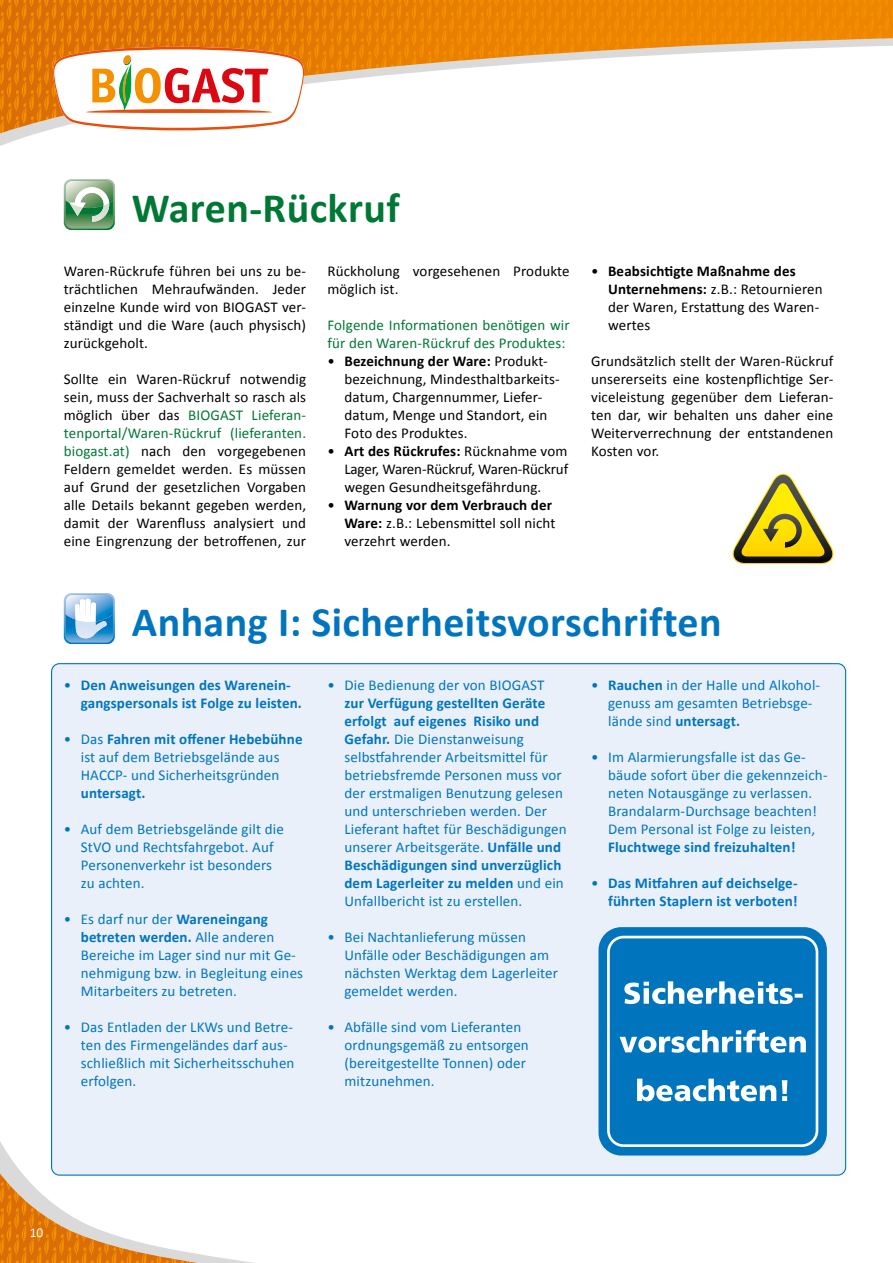
<style>
.page{position:relative;width:893px;height:1263px;background:#fff}
.page>*{position:absolute;margin:0;border:0;box-sizing:border-box;transform-origin:0 0}
.t1{font:700 42px "Calibri";letter-spacing:.01em;color:#0075be}
.t2{font:700 42px "Calibri";letter-spacing:.01em;color:#007835}
.t3{font:15px/18px "Calibri";letter-spacing:.01em;color:#0075be}
.t4{font:15px/18px "Calibri";letter-spacing:.01em;color:#000;text-align:justify}
.t5{font:700 15px/18px "Calibri";letter-spacing:.01em;color:#0075be}
.t6{font:15px/18px "Calibri";letter-spacing:.01em;color:#007835}
.t7{font:13.5px "Calibri";color:#fff}
.s1{color:#007835}
.s2{font-weight:700}
.s3{font-weight:400}
</style>
<div class="page">
<svg style="left:0;top:0;width:893px;height:34px;background:#e97f01"></svg>
<svg style="left:0;top:34px;width:893px;height:7px;background:#e98205"></svg>
<svg style="left:0;top:41px;width:893px;height:148px"></svg>
<svg style="left:0;top:1067px;width:847px;height:196px"></svg>
<svg style="left:51px;top:47px;width:255px;height:83px"></svg>
<div style="left:52px;top:664px;width:794px;height:511px;background:#e9f0fa;border-radius:8px"></div>
<svg style="left:64px;top:179px;width:51px;height:51px;background:#87b28c"></svg>
<svg style="left:64px;top:593px;width:51px;height:51px"></svg>
<div style="left:598px;top:927px;width:229px;height:228px;background:#0075be;border-radius:23px"></div>
<div style="left:607px;top:936px;width:211px;height:211px;border:3px solid #fff;border-radius:15px"></div>
<svg style="left:637px;top:1079px;width:150px;height:22px"></svg>
<svg style="left:619px;top:1030px;width:187px;height:23px"></svg>
<svg style="left:624px;top:981px;width:179px;height:23px"></svg>
<svg style="left:732px;top:474px;width:102px;height:90px"></svg>
<h1 class="t2" style="left:132px;top:181px;width:269px">Waren-Rückruf</h1>
<p class="t4" style="left:64px;top:262px;width:244px">Waren-Rückrufe führen bei uns zu be&shy;trächtlichen Mehraufwänden. Jeder einzelne Kunde wird von BIOGAST ver&shy;ständigt und die Ware (auch physisch) zurückgeholt.</p>
<p class="t4" style="left:64px;top:370px;width:244px">Sollte ein Waren-Rückruf notwendig sein, muss der Sachverhalt so rasch als möglich über das <span class="s1">BIOGAST Lieferan&shy;tenportal/Waren-Rückruf (lieferanten. biogast.at)</span> nach den vorgegebenen Feldern gemeldet werden. Es müssen auf Grund der gesetzlichen Vorgaben alle Details bekannt gegeben werden, damit der Warenfluss analysiert und eine Eingrenzung der betroffenen, zur</p>
<p class="t4" style="left:327px;top:262px;width:244px">Rückholung vorgesehenen Produkte möglich ist.</p>
<p class="t6" style="left:327px;top:316px;width:244px">Folgende Informationen benötigen wir für den Waren-Rückruf des Produktes:</p>
<p class="t4" style="left:344px;top:352px;width:217px;text-align:left;text-indent:-17px">• <span class="s2">Bezeichnung der Ware:</span> Produkt&shy;bezeichnung, Mindesthaltbarkeits&shy;datum, Chargennummer, Liefer&shy;datum, Menge und Standort, ein<br>Foto des Produktes.</p>
<p class="t4" style="left:344px;top:442px;width:225px;text-indent:-17px">• <span class="s2">Art des Rückrufes:</span> Rücknahme vom Lager, Waren-Rückruf, Waren-Rückruf wegen Gesundheitsgefährdung.</p>
<p class="t4" style="left:344px;top:496px;width:213px;text-align:left;text-indent:-17px">• <span class="s2">Warnung vor dem Verbrauch der<br>Ware:</span> z.B.: Lebensmittel soll nicht verzehrt werden.</p>
<p class="t4" style="left:608px;top:262px;width:216px;text-align:left;text-indent:-17px">• <span class="s2">Beabsichtigte Maßnahme des<br>Unternehmens:</span> z.B.: Retournieren der Waren, Erstattung des Waren&shy;wertes</p>
<p class="t4" style="left:591px;top:352px;width:244px">Grundsätzlich stellt der Waren-Rückruf unsererseits eine kostenpflichtige Ser&shy;viceleistung gegenüber dem Lieferan&shy;ten dar, wir behalten uns daher eine Weiterverrechnung der entstandenen Kosten vor.</p>
<h1 class="t1" style="left:132px;top:595px;width:591px">Anhang I: Sicherheitsvorschriften</h1>
<p class="t5" style="left:81px;top:676px;width:223px;text-indent:-17px"><span class="s3">•</span> Den Anweisungen des Warenein&shy;gangspersonals ist Folge zu leisten.</p>
<p class="t3" style="left:64px;top:730px;width:240px;text-align:center">• Das <span class="s2">Fahren mit offener Hebebühne </span>ist auf dem Betriebsgelände aus<br>HACCP- und Sicherheitsgründen</p>
<p class="t5" style="left:81px;top:784px;width:66px">untersagt.</p>
<p class="t3" style="left:81px;top:820px;width:205px;text-indent:-17px">• Auf dem Betriebsgelände gilt die<br>StVO und Rechtsfahrgebot. Auf<br>Personenverkehr ist besonders zu achten.</p>
<p class="t3" style="left:81px;top:910px;width:224px;text-indent:-17px">• Es darf nur der <span class="s2">Wareneingang betreten werden.</span> Alle anderen<br>Bereiche im Lager sind nur mit Ge&shy;nehmigung bzw. in Begleitung eines<br>Mitarbeiters zu betreten.</p>
<p class="t3" style="left:81px;top:1018px;width:215px;text-indent:-17px">• Das Entladen der LKWs und Betre&shy;ten des Firmengeländes darf aus&shy;schließlich mit Sicherheitsschuhen erfolgen.</p>
<p class="t3" style="left:608px;top:676px;width:214px;text-indent:-17px">• <span class="s2">Rauchen</span> in der Halle und Alkohol&shy;genuss am gesamten Betriebsge&shy;lände sind <span class="s2">untersagt.</span></p>
<p class="t3" style="left:608px;top:748px;width:221px;text-indent:-17px">• Im Alarmierungsfalle ist das Ge&shy;bäude sofort über die gekennzeich&shy;neten Notausgänge zu verlassen.<br>Brandalarm-Durchsage beachten!<br>Dem Personal ist Folge zu leisten,</p>
<p class="t5" style="left:608px;top:838px;width:189px">Fluchtwege sind freizuhalten!</p>
<p class="t5" style="left:591px;top:874px;width:208px;text-align:right"><span class="s3">•</span> Das Mitfahren auf deichselge&shy;führten Staplern ist verboten!</p>
<p class="t3" style="left:327px;top:676px;width:219px">• Die Bedienung der von BIOGAST</p>
<p class="t3" style="left:344px;top:694px;width:224px"><span class="s2">zur Verfügung gestellten Geräte erfolgt auf eigenes Risiko und Gefahr.</span> Die Dienstanweisung selbstfahrender Arbeitsmittel für betriebsfremde Personen muss vor der erstmaligen Benutzung gelesen und unterschrieben werden. Der Lieferant haftet für Beschädigungen unserer Arbeitsgeräte. <span class="s2">Unfälle und Beschädigungen sind unverzüglich dem Lagerleiter zu melden</span> und ein Unfallbericht ist zu erstellen.</p>
<p class="t3" style="left:344px;top:928px;width:215px;text-indent:-17px">• Bei Nachtanlieferung müssen<br>Unfälle oder Beschädigungen am nächsten Werktag dem Lagerleiter gemeldet werden.</p>
<p class="t3" style="left:344px;top:1018px;width:186px;text-indent:-17px">• Abfälle sind vom Lieferanten ordnungsgemäß zu entsorgen (bereitgestellte Tonnen) oder mitzunehmen.</p>
<p class="t7" style="left:30px;top:1224px;width:15px">10</p>
</div>
